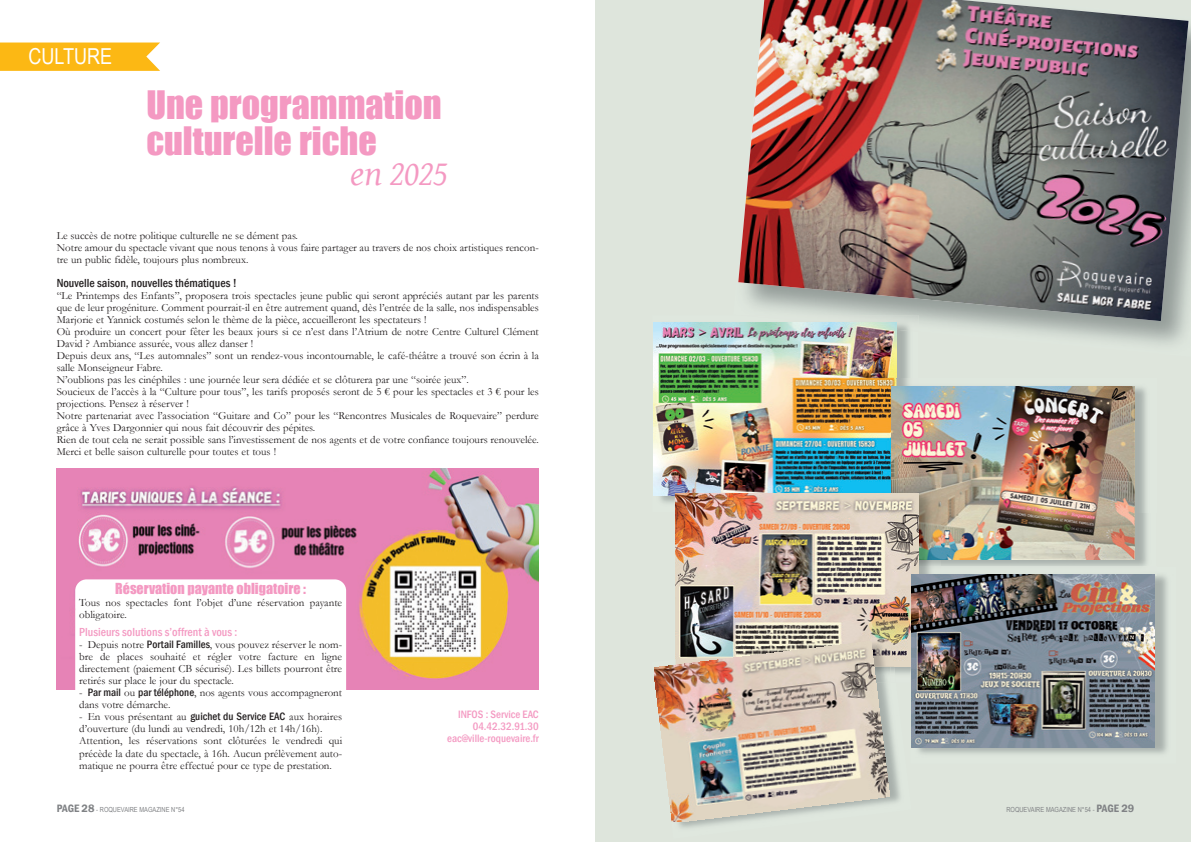
<style>
.page{position:relative;width:1191px;height:842px;background:#fff}
.page>*{position:absolute;margin:0;border:0;box-sizing:border-box;transform-origin:0 0}
.t1{font:36px "Impact";color:#f499c2}
.t2{font:italic 36px "Gentium Basic";color:#f499c2}
.t3{font:22px "Arial Narrow";color:#fff}
.t4{font:14px "Impact";color:#f499c2}
.t5{font:500 condensed 12px "Franklin Gothic";color:#231f20}
.t6{font:500 condensed 12px "Franklin Gothic";color:#f499c2}
.t7{font:11px/12px "Garamond";color:#231f20}
.t8{font:500 condensed 11px "Franklin Gothic";color:#f499c2}
.t9{font:7px "Arial Narrow";color:#808285}
.s1{font-family:"Franklin Gothic";font-weight:500;font-stretch:condensed}
.s2{font-family:"Franklin Gothic";font-weight:600;font-stretch:condensed;font-size:11px}
.s3{font-family:"Franklin Gothic";font-weight:600;font-size:11px}
</style>
<div class="page">
<div style="left:595px;top:0;width:596px;height:842px;background:#dee5dc"></div>
<img style="left:738px;top:0;width:450px;height:321px">
<img style="left:653px;top:322px;width:258px;height:181px">
<img style="left:737px;top:315px;width:181px;height:17px">
<img style="left:654px;top:323px;width:242px;height:173px">
<img style="left:57px;top:468px;width:482px;height:222px">
<svg style="left:0;top:43px;width:160px;height:28px;background:#fcbb1f"></svg>
<img style="left:890px;top:379px;width:257px;height:187px">
<img style="left:891px;top:387px;width:243px;height:173px">
<img style="left:674px;top:486px;width:216px;height:155px">
<img style="left:891px;top:486px;width:49px;height:81px">
<img style="left:676px;top:494px;width:242px;height:165px">
<img style="left:911px;top:575px;width:256px;height:179px">
<img style="left:910px;top:567px;width:21px;height:92px">
<img style="left:911px;top:574px;width:243px;height:173px">
<img style="left:678px;top:659px;width:233px;height:169px">
<img style="left:890px;top:667px;width:6px;height:16px">
<img style="left:676px;top:633px;width:218px;height:34px">
<img style="left:654px;top:641px;width:235px;height:181px">
<div style="left:75px;top:579px;width:271px;height:220px;background:#fff;border-radius:11px"></div>
<p class="t3" style="left:28px;top:44px;width:85px">CULTURE</p>
<p class="t1" style="left:146px;top:83px;width:297px">Une programmation</p>
<p class="t1" style="left:146px;top:119px;width:232px">culturelle riche</p>
<p class="t2" style="left:350px;top:154px;width:99px">en 2025</p>
<p class="t7" style="left:57px;top:230px;width:243px">Le succès de notre politique culturelle ne se dément pas.</p>
<p class="t7" style="left:57px;top:242px;width:483px">Notre amour du spectacle vivant que nous tenons à vous faire partager au travers de nos choix artistiques rencon&shy;tre un public fidèle, toujours plus nombreux.</p>
<p class="t5" style="left:57px;top:276px;width:182px">Nouvelle saison, nouvelles thématiques !</p>
<p class="t7" style="left:57px;top:290px;width:483px;text-align:justify">“Le Printemps des Enfants”, proposera trois spectacles jeune public qui seront appréciés autant par les parents que de leur progéniture. Comment pourrait-il en être autrement quand, dès l’entrée de la salle, nos indispensables Marjorie et Yannick costumés selon le thème de la pièce, accueilleront les spectateurs !</p>
<p class="t7" style="left:57px;top:326px;width:483px">Où produire un concert pour fêter les beaux jours si ce n’est dans l’Atrium de notre Centre Culturel Clément<br>David ? Ambiance assurée, vous allez danser !</p>
<p class="t7" style="left:57px;top:350px;width:483px">Depuis deux ans, “Les automnales” sont un rendez-vous incontournable, le café-théâtre a trouvé son écrin à la salle Monseigneur Fabre.</p>
<p class="t7" style="left:57px;top:374px;width:414px">N’oublions pas les cinéphiles : une journée leur sera dédiée et se clôturera par une “soirée jeux”.</p>
<p class="t7" style="left:57px;top:386px;width:484px">Soucieux de l’accès à la “Culture pour tous”, les tarifs proposés seront de 5 € pour les spectacles et 3 € pour les projections. Pensez à réserver !</p>
<p class="t7" style="left:57px;top:410px;width:483px">Notre partenariat avec l’association “Guitare and Co” pour les “Rencontres Musicales de Roquevaire” perdure grâce à Yves Dargonnier qui nous fait découvrir des pépites.</p>
<p class="t7" style="left:57px;top:434px;width:484px">Rien de tout cela ne serait possible sans l’investissement de nos agents et de votre confiance toujours renouvelée.</p>
<p class="t7" style="left:57px;top:446px;width:221px">Merci et belle saison culturelle pour toutes et tous !</p>
<p class="t4" style="left:115px;top:580px;width:192px">Réservation payante obligatoire :</p>
<p class="t7" style="left:79px;top:597px;width:264px">Tous nos spectacles font l’objet d’une réservation payante obligatoire.</p>
<p class="t6" style="left:79px;top:625px;width:160px">Plusieurs solutions s’offrent à vous :</p>
<p class="t7" style="left:79px;top:639px;width:264px;text-align:justify">- Depuis notre <span class="s1">Portail Familles</span>, vous pouvez réserver le nom&shy;bre de places souhaité et régler votre facture en ligne directement (paiement CB sécurisé). Les billets pourront être retirés sur place le jour du spectacle.</p>
<p class="t7" style="left:79px;top:687px;width:264px">- <span class="s1">Par mail</span> ou <span class="s1">par téléphone</span>, nos agents vous accompagneront dans votre démarche.</p>
<p class="t7" style="left:79px;top:711px;width:264px">- En vous présentant au <span class="s1">guichet du Service EAC</span> aux horaires d’ouverture (du lundi au vendredi, 10h/12h et 14h/16h).</p>
<p class="t7" style="left:79px;top:735px;width:264px;text-align:justify">Attention, les réservations sont clôturées le vendredi qui précède la date du spectacle, à 16h. Aucun prélèvement auto&shy;matique ne pourra être effectué pour ce type de prestation.</p>
<p class="t8" style="left:458px;top:708px;width:82px">INFOS : Service EAC</p>
<p class="t8" style="left:473px;top:720px;width:68px">04.42.32.91.30</p>
<p class="t8" style="left:447px;top:732px;width:93px">eac@ville-roquevaire.fr</p>
<p class="t9" style="left:57px;top:805px;width:129px"><span class="s2">PAGE</span> <span class="s3">28</span> - ROQUEVAIRE MAGAZINE N°54</p>
<p class="t9" style="left:1006px;top:805px;width:129px">ROQUEVAIRE MAGAZINE N°54 - <span class="s2">PAGE</span> <span class="s3">29</span></p>
</div>
